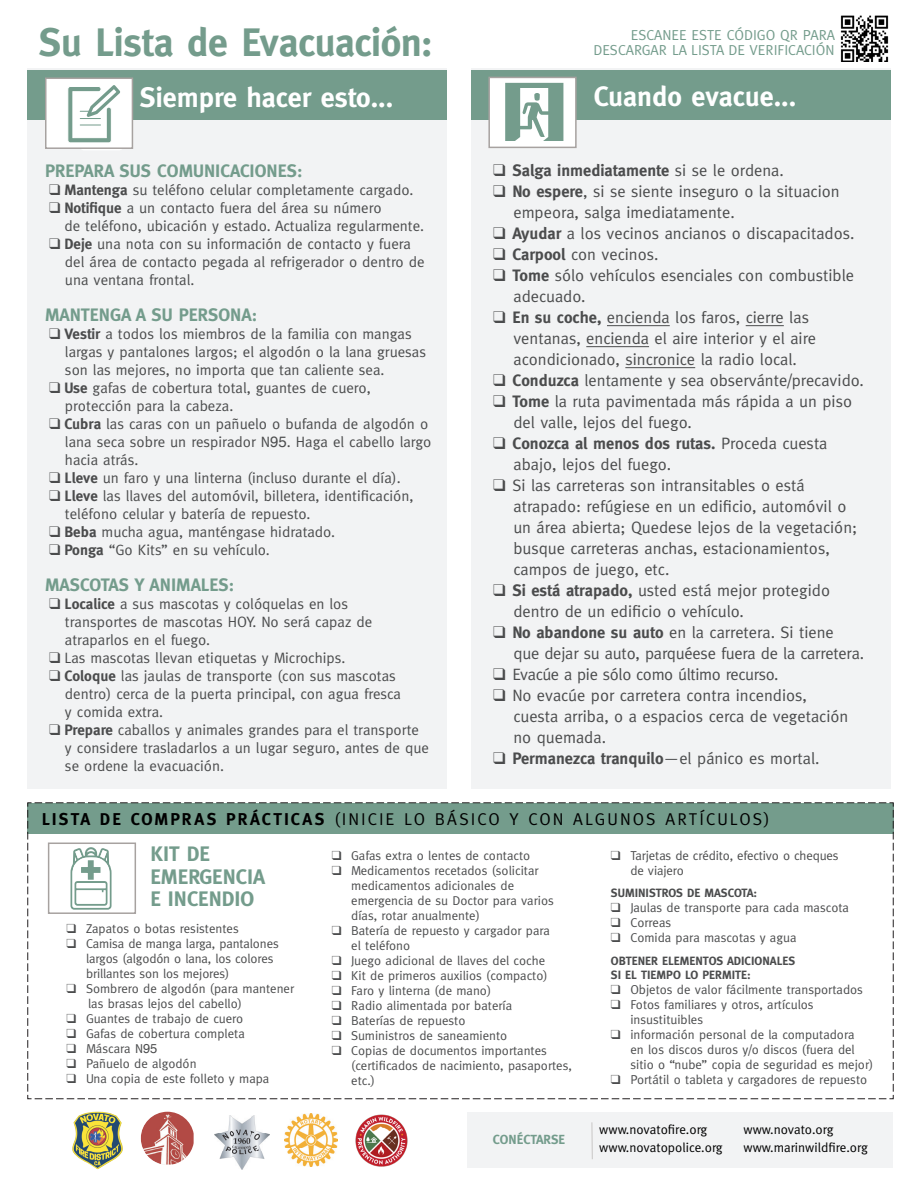
<style>
.page{position:relative;width:918px;height:1188px;background:#fff}
.page>*{position:absolute;margin:0;border:0;box-sizing:border-box;transform-origin:0 0}
.t1{font:700 39.75px "Meta";letter-spacing:-.015em;color:#749c8c}
.t2{font:700 28.05px "Meta";color:#fff}
.t3{font:700 21px/22.5px "Meta";color:#749c8c}
.t4{font:700 18px "Meta";color:#749c8c}
.t5{font:17.1px "Meta";letter-spacing:.12em;color:#000}
.t6{font:16.5px/21px "Meta";color:#4b4c4d}
.t7{font:700 16.5px "Meta";color:#4b4c4d}
.t8{font:16.5px "Meta";letter-spacing:-.02em;color:#4b4c4d}
.t9{font:15px/18px "Meta";color:#4b4c4d}
.t10{font:14.55px/15px "Meta";color:#749c8c;text-align:right}
.t11{font:13.2px/18px "Meta";color:#000}
.t12{font:700 13.2px "Meta";color:#749c8c}
.t13{font:12.9px/15px "Meta";color:#4b4c4d}
.t14{font:700 12px/14px "Meta";color:#4b4c4d}
.s1{font-weight:700}
.s2{font-family:"Helvetica"}
.s3{font-weight:400}
</style>
<div class="page">
<div style="left:467px;top:1112px;width:426px;height:55px;background:#f2f3f4"></div>
<img style="left:141px;top:1112px;width:53px;height:53px">
<img style="left:72px;top:1112px;width:51px;height:57px">
<img style="left:214px;top:1116px;width:56px;height:54px">
<img style="left:284px;top:1113px;width:53px;height:54px">
<img style="left:355px;top:1114px;width:53px;height:53px">
<hr style="left:592px;top:1122px;width:1px;height:37px;background:#c8c6c5">
<div style="left:472px;top:69px;width:419px;height:720px;background:#f2f3f4"></div>
<div style="left:27px;top:69px;width:419px;height:720px;background:#f2f3f4"></div>
<div style="left:27px;top:70px;width:419px;height:50px;background:#749c8c"></div>
<div style="left:472px;top:70px;width:419px;height:50px;background:#749c8c"></div>
<div style="left:45px;top:78px;width:88px;height:71px;background:#fff;border:2px solid #a7a2a0"></div>
<svg style="left:68px;top:85px;width:52px;height:58px"></svg>
<div style="left:488px;top:77px;width:89px;height:71px;background:#fff;border:2px solid #a7a2a0"></div>
<hr style="left:607px;top:325px;width:63px;height:1px;background:#4b4c4d">
<hr style="left:746px;top:325px;width:38px;height:1px;background:#4b4c4d">
<hr style="left:586px;top:346px;width:63px;height:1px;background:#4b4c4d">
<hr style="left:625px;top:367px;width:70px;height:1px;background:#4b4c4d">
<svg style="left:505px;top:83px;width:58px;height:58px"></svg>
<img style="left:840px;top:15px;width:49px;height:47px">
<svg style="left:27px;top:802px;width:867px;height:298px"></svg>
<h1 class="t1" style="left:39px;top:20px;width:396px">Su Lista de Evacuación:</h1>
<p class="t10" style="left:593px;top:27px;width:243px">ESCANEE ESTE CÓDIGO QR PARA<br>DESCARGAR LA LISTA DE VERIFICACIÓN</p>
<h2 class="t2" style="left:140px;top:81px;width:255px">Siempre hacer esto...</h2>
<p class="t4" style="left:45px;top:161px;width:259px">PREPARA SUS COMUNICACIONES:</p>
<p class="t9" style="left:49px;top:181px;width:366px">❑ <span class="s1">Mantenga</span> su teléfono celular completamente cargado.</p>
<p class="t9" style="left:64px;top:199px;width:361px;text-indent:-15px">❑ <span class="s1">Notifique</span> a un contacto fuera del área su número<br>de teléfono, ubicación y estado. Actualiza regularmente.</p>
<p class="t9" style="left:65px;top:235px;width:361px;text-indent:-16px">❑ <span class="s1">Deje</span> una nota con su información de contacto y fuera del área de contacto pegada al refrigerador o dentro de una ventana frontal.</p>
<p class="t4" style="left:45px;top:305px;width:214px">MANTENGA A SU PERSONA:</p>
<p class="t9" style="left:65px;top:325px;width:363px;text-indent:-16px">❑ <span class="s1">Vestir</span> a todos los miembros de la familia con mangas largas y pantalones largos; el algodón o la lana gruesas son las mejores, no importa que tan caliente sea.</p>
<p class="t9" style="left:65px;top:379px;width:307px;text-indent:-16px">❑ <span class="s1">Use</span> gafas de cobertura total, guantes de cuero, protección para la cabeza.</p>
<p class="t9" style="left:65px;top:415px;width:368px;text-indent:-16px">❑ <span class="s1">Cubra</span> las caras con un pañuelo o bufanda de algodón o lana seca sobre un respirador N<span class="s2">95</span>. Haga el cabello largo hacia atrás.</p>
<p class="t9" style="left:49px;top:469px;width:353px">❑ <span class="s1">Lleve</span> un faro y una linterna (incluso durante el día).</p>
<p class="t9" style="left:65px;top:487px;width:350px;text-indent:-16px">❑ <span class="s1">Lleve</span> las llaves del automóvil, billetera, identificación, teléfono celular y batería de repuesto.</p>
<p class="t9" style="left:49px;top:523px;width:288px">❑ <span class="s1">Beba</span> mucha agua, manténgase hidratado.</p>
<p class="t9" style="left:49px;top:541px;width:222px">❑ <span class="s1">Ponga</span> “Go Kits” en su vehículo.</p>
<p class="t4" style="left:45px;top:575px;width:191px">MASCOTAS Y ANIMALES:</p>
<p class="t9" style="left:65px;top:595px;width:309px;text-indent:-16px">❑ <span class="s1">Localice</span> a sus mascotas y colóquelas en los transportes de mascotas HOY. No será capaz de atraparlos en el fuego.</p>
<p class="t9" style="left:49px;top:649px;width:298px">❑ Las mascotas llevan etiquetas y Microchips.</p>
<p class="t9" style="left:65px;top:667px;width:338px;text-indent:-16px">❑ <span class="s1">Coloque</span> las jaulas de transporte (con sus mascotas dentro) cerca de la puerta principal, con agua fresca y comida extra.</p>
<p class="t9" style="left:65px;top:721px;width:365px;text-indent:-16px">❑ <span class="s1">Prepare</span> caballos y animales grandes para el transporte y considere trasladarlos a un lugar seguro, antes de que se ordene la evacuación.</p>
<h2 class="t2" style="left:594px;top:80px;width:204px">Cuando evacue...</h2>
<p class="t7" style="left:493px;top:161px;width:292px">❑ Salga inmediatamente <span class="s3">si se le ordena.</span></p>
<p class="t6" style="left:513px;top:181px;width:328px;text-indent:-20px">❑ <span class="s1">No espere</span>, si se siente inseguro o la situacion empeora, salga imediatamente.</p>
<p class="t6" style="left:493px;top:223px;width:363px">❑ <span class="s1">Ayudar</span> a los vecinos ancianos o discapacitados.</p>
<p class="t6" style="left:493px;top:244px;width:167px">❑ <span class="s1">Carpool</span> con vecinos.</p>
<p class="t6" style="left:513px;top:265px;width:342px;text-indent:-20px">❑ <span class="s1">Tome</span> sólo vehículos esenciales con combustible adecuado.</p>
<p class="t6" style="left:513px;top:307px;width:304px;text-indent:-20px">❑ <span class="s1">En su coche,</span> encienda los faros, cierre las ventanas, encienda el aire interior y el aire acondicionado, sincronice la radio local.</p>
<p class="t6" style="left:493px;top:370px;width:372px">❑ <span class="s1">Conduzca</span> lentamente y sea observánte/precavido.</p>
<p class="t6" style="left:513px;top:391px;width:340px;text-indent:-20px">❑ <span class="s1">Tome</span> la ruta pavimentada más rápida a un piso del valle, lejos del fuego.</p>
<p class="t6" style="left:513px;top:433px;width:316px;text-indent:-20px">❑ <span class="s1">Conozca al menos dos rutas.</span> Proceda cuesta abajo, lejos del fuego.</p>
<p class="t6" style="left:513px;top:475px;width:345px;text-indent:-20px">❑ Si las carreteras son intransitables o está atrapado: refúgiese en un edificio, automóvil o un área abierta; Quedese lejos de la vegetación; busque carreteras anchas, estacionamientos, campos de juego, etc.</p>
<p class="t6" style="left:513px;top:580px;width:318px;text-indent:-20px">❑ <span class="s1">Si está atrapado,</span> usted está mejor protegido dentro de un edificio o vehículo.</p>
<p class="t6" style="left:513px;top:622px;width:352px;text-indent:-20px">❑ <span class="s1">No abandone su auto</span> en la carretera. Si tiene<br>que dejar su auto, parquéese fuera de la carretera.</p>
<p class="t8" style="left:493px;top:665px;width:287px">❑ Evacúe a pie sólo como último recurso.</p>
<p class="t6" style="left:513px;top:685px;width:336px;text-indent:-20px">❑ No evacúe por carretera contra incendios, cuesta arriba, o a espacios cerca de vegetación no quemada.</p>
<p class="t7" style="left:493px;top:749px;width:328px">❑ Permanezca tranquilo<span class="s3">—el pánico es mortal.</span></p>
<p class="t5" style="left:42px;top:810px;width:729px"><span class="s1">LISTA DE COMPRAS PRÁCTICAS</span> (INICIE LO BÁSICO Y CON ALGUNOS ARTÍCULOS)</p>
<h3 class="t3" style="left:150px;top:842px;width:116px">KIT DE<br>EMERGENCIA<br>E INCENDIO</h3>
<p class="t13" style="left:67px;top:921px;width:174px">❑ Zapatos o botas resistentes</p>
<p class="t13" style="left:86px;top:936px;width:194px;text-indent:-20px">❑ Camisa de manga larga, pantalones largos (algodón o lana, los colores brillantes son los mejores)</p>
<p class="t13" style="left:88px;top:981px;width:208px;text-indent:-21px">❑ Sombrero de algodón (para mantener las brasas lejos del cabello)</p>
<p class="t13" style="left:67px;top:1011px;width:178px">❑ Guantes de trabajo de cuero</p>
<p class="t13" style="left:67px;top:1026px;width:180px">❑ Gafas de cobertura completa</p>
<p class="t13" style="left:67px;top:1041px;width:92px">❑ Máscara N<span class="s2">95</span></p>
<p class="t13" style="left:67px;top:1056px;width:132px">❑ Pañuelo de algodón</p>
<p class="t13" style="left:67px;top:1071px;width:204px">❑ Una copia de este folleto y mapa</p>
<p class="t13" style="left:332px;top:847px;width:200px">❑ Gafas extra o lentes de contacto</p>
<p class="t13" style="left:351px;top:862px;width:204px;text-indent:-20px">❑ Medicamentos recetados (solicitar medicamentos adicionales de emergencia de su Doctor para varios días, rotar anualmente)</p>
<p class="t13" style="left:351px;top:922px;width:200px;text-indent:-20px">❑ Batería de repuesto y cargador para el teléfono</p>
<p class="t13" style="left:332px;top:952px;width:215px">❑ Juego adicional de llaves del coche</p>
<p class="t13" style="left:332px;top:967px;width:217px">❑ Kit de primeros auxilios (compacto)</p>
<p class="t13" style="left:332px;top:982px;width:161px">❑ Faro y linterna (de mano)</p>
<p class="t13" style="left:332px;top:997px;width:182px">❑ Radio alimentada por batería</p>
<p class="t13" style="left:332px;top:1012px;width:135px">❑ Baterías de repuesto</p>
<p class="t13" style="left:332px;top:1027px;width:177px">❑ Suministros de saneamiento</p>
<p class="t13" style="left:351px;top:1042px;width:222px;text-indent:-20px">❑ Copias de documentos importantes (certificados de nacimiento, pasaportes, etc.)</p>
<p class="t12" style="left:493px;top:1132px;width:74px">CONÉCTARSE</p>
<p class="t13" style="left:630px;top:847px;width:210px;text-indent:-20px">❑ Tarjetas de crédito, efectivo o cheques de viajero</p>
<p class="t14" style="left:611px;top:886px;width:148px">SUMINISTROS DE MASCOTA:</p>
<p class="t13" style="left:611px;top:900px;width:240px">❑ Jaulas de transporte para cada mascota</p>
<p class="t13" style="left:611px;top:915px;width:62px">❑ Correas</p>
<p class="t13" style="left:611px;top:930px;width:187px">❑ Comida para mascotas y agua</p>
<p class="t14" style="left:611px;top:954px;width:186px">OBTENER ELEMENTOS ADICIONALES<br>SI EL TIEMPO LO PERMITE:</p>
<p class="t13" style="left:611px;top:982px;width:254px">❑ Objetos de valor fácilmente transportados</p>
<p class="t13" style="left:630px;top:997px;width:185px;text-indent:-20px">❑ Fotos familiares y otros, artículos insustituibles</p>
<p class="t13" style="left:630px;top:1027px;width:244px;text-indent:-20px">❑ información personal de la computadora<br>en los discos duros y/o discos (fuera del sitio o “nube” copia de seguridad es mejor)</p>
<p class="t13" style="left:611px;top:1072px;width:258px">❑ Portátil o tableta y cargadores de repuesto</p>
<p class="t11" style="left:599px;top:1121px;width:125px">www.novatofire.org www.novatopolice.org</p>
<p class="t11" style="left:744px;top:1121px;width:126px">www.novato.org www.marinwildfire.org</p>
</div>
